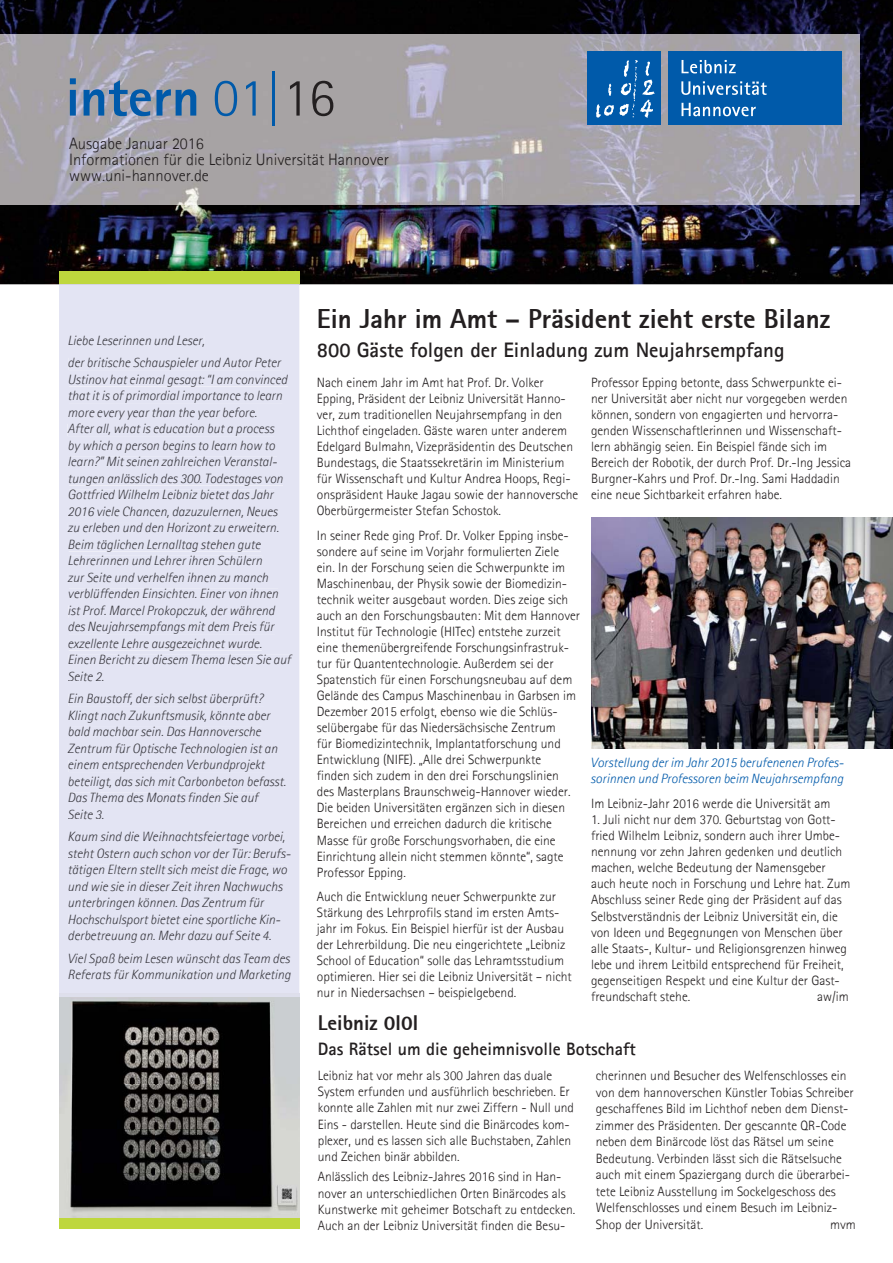
<style>
.page{position:relative;width:893px;height:1263px;background:#fff}
.page>*{position:absolute;margin:0;border:0;box-sizing:border-box;transform-origin:0 0}
.t1{font:800 54px "Agfa Rotis Sans Serif";color:#005aaa}
.t2{font:800 27px "Agfa Rotis Sans Serif";color:#231f20}
.t3{font:700 21px "Agfa Rotis Sans Serif";color:#231f20}
.t4{font:800 21px "Agfa Rotis Sans Serif";color:#231f20}
.t5{font:700 18px "Agfa Rotis Sans Serif";color:#231f20}
.t6{font:300 16.5px/16.2px "Agfa Rotis Sans Serif";color:#231f20}
.t7{font:300 13.5px/16px "Agfa Rotis Sans Serif";color:#231f20}
.t8{font:italic 300 13.5px/16.5px "Agfa Rotis Sans Serif";color:#3b3a41}
.t9{font:italic 300 13.5px/16.5px "Agfa Rotis Sans Serif";color:#005aaa}
.s1{font-weight:300}
.s2{font-weight:300;color:#231f20}
</style>
<div class="page">
<img style="left:59px;top:996px;width:240px;height:222px">
<img style="left:0;top:0;width:893px;height:284px">
<img style="left:0;top:34px;width:859px;height:170px">
<div style="left:668px;top:51px;width:174px;height:74px;background:#005aaa"></div>
<div style="left:587px;top:51px;width:73px;height:74px;background:#005aaa"></div>
<svg style="left:681px;top:60px;width:55px;height:14px"></svg>
<svg style="left:681px;top:81px;width:86px;height:14px"></svg>
<svg style="left:681px;top:103px;width:75px;height:13px"></svg>
<svg style="left:596px;top:60px;width:59px;height:58px"></svg>
<div style="left:59px;top:284px;width:240px;height:712px;background:#e3e4f3"></div>
<div style="left:69px;top:335px;width:135px;height:12px;background:#e3e4f3"></div>
<div style="left:69px;top:358px;width:213px;height:12px;background:#e3e4f3"></div>
<div style="left:69px;top:374px;width:219px;height:12px;background:#e3e4f3"></div>
<div style="left:69px;top:391px;width:213px;height:12px;background:#e3e4f3"></div>
<div style="left:69px;top:407px;width:188px;height:12px;background:#e3e4f3"></div>
<div style="left:68px;top:424px;width:206px;height:12px;background:#e3e4f3"></div>
<div style="left:69px;top:440px;width:206px;height:13px;background:#e3e4f3"></div>
<div style="left:69px;top:457px;width:208px;height:9px;background:#e3e4f3"></div>
<div style="left:69px;top:473px;width:214px;height:12px;background:#e3e4f3"></div>
<div style="left:69px;top:490px;width:205px;height:9px;background:#e3e4f3"></div>
<div style="left:68px;top:506px;width:210px;height:12px;background:#e3e4f3"></div>
<div style="left:68px;top:523px;width:211px;height:9px;background:#e3e4f3"></div>
<div style="left:69px;top:539px;width:192px;height:12px;background:#e3e4f3"></div>
<div style="left:69px;top:556px;width:193px;height:9px;background:#e3e4f3"></div>
<div style="left:68px;top:572px;width:200px;height:10px;background:#e3e4f3"></div>
<div style="left:69px;top:589px;width:209px;height:9px;background:#e3e4f3"></div>
<div style="left:69px;top:605px;width:206px;height:13px;background:#e3e4f3"></div>
<div style="left:69px;top:622px;width:206px;height:12px;background:#e3e4f3"></div>
<div style="left:69px;top:638px;width:193px;height:12px;background:#e3e4f3"></div>
<div style="left:69px;top:655px;width:224px;height:9px;background:#e3e4f3"></div>
<div style="left:68px;top:671px;width:36px;height:10px;background:#e3e4f3"></div>
<div style="left:69px;top:694px;width:195px;height:12px;background:#e3e4f3"></div>
<div style="left:69px;top:710px;width:202px;height:12px;background:#e3e4f3"></div>
<div style="left:69px;top:727px;width:192px;height:9px;background:#e3e4f3"></div>
<div style="left:68px;top:743px;width:210px;height:13px;background:#e3e4f3"></div>
<div style="left:69px;top:760px;width:196px;height:12px;background:#e3e4f3"></div>
<div style="left:69px;top:776px;width:217px;height:12px;background:#e3e4f3"></div>
<div style="left:69px;top:793px;width:191px;height:9px;background:#e3e4f3"></div>
<div style="left:68px;top:809px;width:36px;height:10px;background:#e3e4f3"></div>
<div style="left:69px;top:832px;width:216px;height:12px;background:#e3e4f3"></div>
<div style="left:68px;top:848px;width:223px;height:10px;background:#e3e4f3"></div>
<div style="left:69px;top:865px;width:218px;height:12px;background:#e3e4f3"></div>
<div style="left:69px;top:881px;width:214px;height:10px;background:#e3e4f3"></div>
<div style="left:69px;top:898px;width:196px;height:12px;background:#e3e4f3"></div>
<div style="left:69px;top:914px;width:211px;height:13px;background:#e3e4f3"></div>
<div style="left:69px;top:931px;width:202px;height:12px;background:#e3e4f3"></div>
<div style="left:69px;top:953px;width:221px;height:13px;background:#e3e4f3"></div>
<div style="left:69px;top:970px;width:222px;height:12px;background:#e3e4f3"></div>
<div style="left:59px;top:1218px;width:241px;height:11px;background:#bed73d"></div>
<div style="left:59px;top:272px;width:240px;height:12px;background:#bed73d"></div>
<img style="left:592px;top:518px;width:301px;height:230px">
<h1 class="t1" style="left:66px;top:63px;width:270px">intern <span class="s1">01|</span><span class="s2">16</span></h1>
<p class="t6" style="left:69px;top:135px;width:321px">Ausgabe Januar 2016<br>Informationen für die Leibniz Universität Hannover www.uni-hannover.de</p>
<p class="t8" style="left:68px;top:329px;width:215px;line-height:22.5px">Liebe Leserinnen und Leser,<br>der britische Schauspieler und Autor Peter</p>
<p class="t8" style="left:68px;top:371px;width:225px">Ustinov hat einmal gesagt: “I am convinced that it is of primordial importance to learn more every year than the year before.<br>After all, what is education but a process<br>by which a person begins to learn how to learn?” Mit seinen zahlreichen Veranstal&shy;tungen anlässlich des 300. Todestages von Gottfried Wilhelm Leibniz bietet das Jahr 2016 viele Chancen, dazuzulernen, Neues zu erleben und den Horizont zu erweitern.<br>Beim täglichen Lernalltag stehen gute Lehrerinnen und Lehrer ihren Schülern<br>zur Seite und verhelfen ihnen zu manch verblüffenden Einsichten. Einer von ihnen ist Prof. Marcel Prokopczuk, der während des Neujahrsempfangs mit dem Preis für exzellente Lehre ausgezeichnet wurde.<br>Einen Bericht zu diesem Thema lesen Sie auf Seite 2.</p>
<p class="t8" style="left:68px;top:691px;width:220px">Ein Baustoff, der sich selbst überprüft?<br>Klingt nach Zukunftsmusik, könnte aber bald machbar sein. Das Hannoversche Zentrum für Optische Technologien ist an einem entsprechenden Verbundprojekt beteiligt, das sich mit Carbonbeton befasst.<br>Das Thema des Monats finden Sie auf Seite 3.</p>
<p class="t8" style="left:68px;top:829px;width:225px">Kaum sind die Weihnachtsfeiertage vorbei, steht Ostern auch schon vor der Tür: Berufs&shy;tätigen Eltern stellt sich meist die Frage, wo und wie sie in dieser Zeit ihren Nachwuchs unterbringen können. Das Zentrum für Hochschulsport bietet eine sportliche Kin&shy;derbetreuung an. Mehr dazu auf Seite 4.</p>
<p class="t8" style="left:68px;top:950px;width:225px">Viel Spaß beim Lesen wünscht das Team des<br>Referats für Kommunikation und Marketing</p>
<h2 class="t2" style="left:317px;top:302px;width:515px">Ein Jahr im Amt – Präsident zieht erste Bilanz</h2>
<h3 class="t3" style="left:317px;top:336px;width:469px">800 Gäste folgen der Einladung zum Neujahrsempfang</h3>
<p class="t7" style="left:317px;top:374px;width:263px">Nach einem Jahr im Amt hat Prof. Dr. Volker Epping, Präsident der Leibniz Universität Hanno&shy;ver, zum traditionellen Neujahrsempfang in den Lichthof eingeladen. Gäste waren unter anderem Edelgard Bulmahn, Vizepräsidentin des Deutschen Bundestags, die Staatssekretärin im Ministerium für Wissenschaft und Kultur Andrea Hoops, Regi&shy;onspräsident Hauke Jagau sowie der hannoversche Oberbürgermeister Stefan Schostok.</p>
<p class="t7" style="left:317px;top:527px;width:265px">In seiner Rede ging Prof. Dr. Volker Epping insbe&shy;sondere auf seine im Vorjahr formulierten Ziele ein. In der Forschung seien die Schwerpunkte im Maschinenbau, der Physik sowie der Biomedizin&shy;technik weiter ausgebaut worden. Dies zeige sich auch an den Forschungsbauten: Mit dem Hannover Institut für Technologie (HITec) entstehe zurzeit eine themenübergreifende Forschungsinfrastruk&shy;tur für Quantentechnologie. Außerdem sei der Spatenstich für einen Forschungsneubau auf dem Gelände des Campus Maschinenbau in Garbsen im Dezember 2015 erfolgt, ebenso wie die Schlüs&shy;selübergabe für das Niedersächsische Zentrum<br>für Biomedizintechnik, Implantatforschung und Entwicklung (NIFE). „Alle drei Schwerpunkte<br>finden sich zudem in den drei Forschungslinien<br>des Masterplans Braunschweig-Hannover wieder.<br>Die beiden Universitäten ergänzen sich in diesen Bereichen und erreichen dadurch die kritische Masse für große Forschungsvorhaben, die eine Einrichtung allein nicht stemmen könnte“, sagte Professor Epping.</p>
<p class="t7" style="left:317px;top:889px;width:256px">Auch die Entwicklung neuer Schwerpunkte zur Stärkung des Lehrprofils stand im ersten Amts&shy;jahr im Fokus. Ein Beispiel hierfür ist der Ausbau der Lehrerbildung. Die neu eingerichtete „Leibniz School of Education“ solle das Lehramtsstudium optimieren. Hier sei die Leibniz Universität – nicht nur in Niedersachsen – beispielgebend.</p>
<p class="t7" style="left:591px;top:374px;width:262px">Professor Epping betonte, dass Schwerpunkte ei&shy;ner Universität aber nicht nur vorgegeben werden können, sondern von engagierten und hervorra&shy;genden Wissenschaftlerinnen und Wissenschaft&shy;lern abhängig seien. Ein Beispiel fände sich im Bereich der Robotik, der durch Prof. Dr.-Ing Jessica Burgner-Kahrs und Prof. Dr.-Ing. Sami Haddadin eine neue Sichtbarkeit erfahren habe.</p>
<p class="t9" style="left:591px;top:754px;width:255px">Vorstellung der im Jahr 2015 berufenenen Profes&shy;sorinnen und Professoren beim Neujahrsempfang</p>
<p class="t7" style="left:591px;top:796px;width:241px">Im Leibniz-Jahr 2016 werde die Universität am</p>
<p class="t7" style="left:591px;top:812px;width:261px">1. Juli nicht nur dem 370. Geburtstag von Gott&shy;fried Wilhelm Leibniz, sondern auch ihrer Umbe&shy;nennung vor zehn Jahren gedenken und deutlich machen, welche Bedeutung der Namensgeber auch heute noch in Forschung und Lehre hat. Zum Abschluss seiner Rede ging der Präsident auf das Selbstverständnis der Leibniz Universität ein, die von Ideen und Begegnungen von Menschen über alle Staats-, Kultur- und Religionsgrenzen hinweg lebe und ihrem Leitbild entsprechend für Freiheit, gegenseitigen Respekt und eine Kultur der Gast&shy;freundschaft stehe.</p>
<p class="t7" style="left:817px;top:988px;width:33px">aw/im</p>
<h3 class="t4" style="left:318px;top:1009px;width:102px">Leibniz 0I0I</h3>
<h3 class="t5" style="left:318px;top:1038px;width:319px">Das Rätsel um die geheimnisvolle Botschaft</h3>
<p class="t7" style="left:318px;top:1067px;width:258px">Leibniz hat vor mehr als 300 Jahren das duale System erfunden und ausführlich beschrieben. Er konnte alle Zahlen mit nur zwei Ziffern - Null und Eins - darstellen. Heute sind die Binärcodes kom&shy;plexer, und es lassen sich alle Buchstaben, Zahlen und Zeichen binär abbilden.</p>
<p class="t7" style="left:318px;top:1169px;width:259px">Anlässlich des Leibniz-Jahres 2016 sind in Han&shy;nover an unterschiedlichen Orten Binärcodes als Kunstwerke mit geheimer Botschaft zu entdecken.<br>Auch an der Leibniz Universität finden die Besu-</p>
<p class="t7" style="left:596px;top:1067px;width:259px;line-height:16.5px">cherinnen und Besucher des Welfenschlosses ein von dem hannoverschen Künstler Tobias Schreiber geschaffenes Bild im Lichthof neben dem Dienst&shy;zimmer des Präsidenten. Der gescannte QR-Code neben dem Binärcode löst das Rätsel um seine Bedeutung. Verbinden lässt sich die Rätselsuche auch mit einem Spaziergang durch die überarbei&shy;tete Leibniz Ausstellung im Sockelgeschoss des Welfenschlosses und einem Besuch im Leibniz-Shop der Universität.</p>
<p class="t7" style="left:830px;top:1216px;width:27px">mvm</p>
</div>
